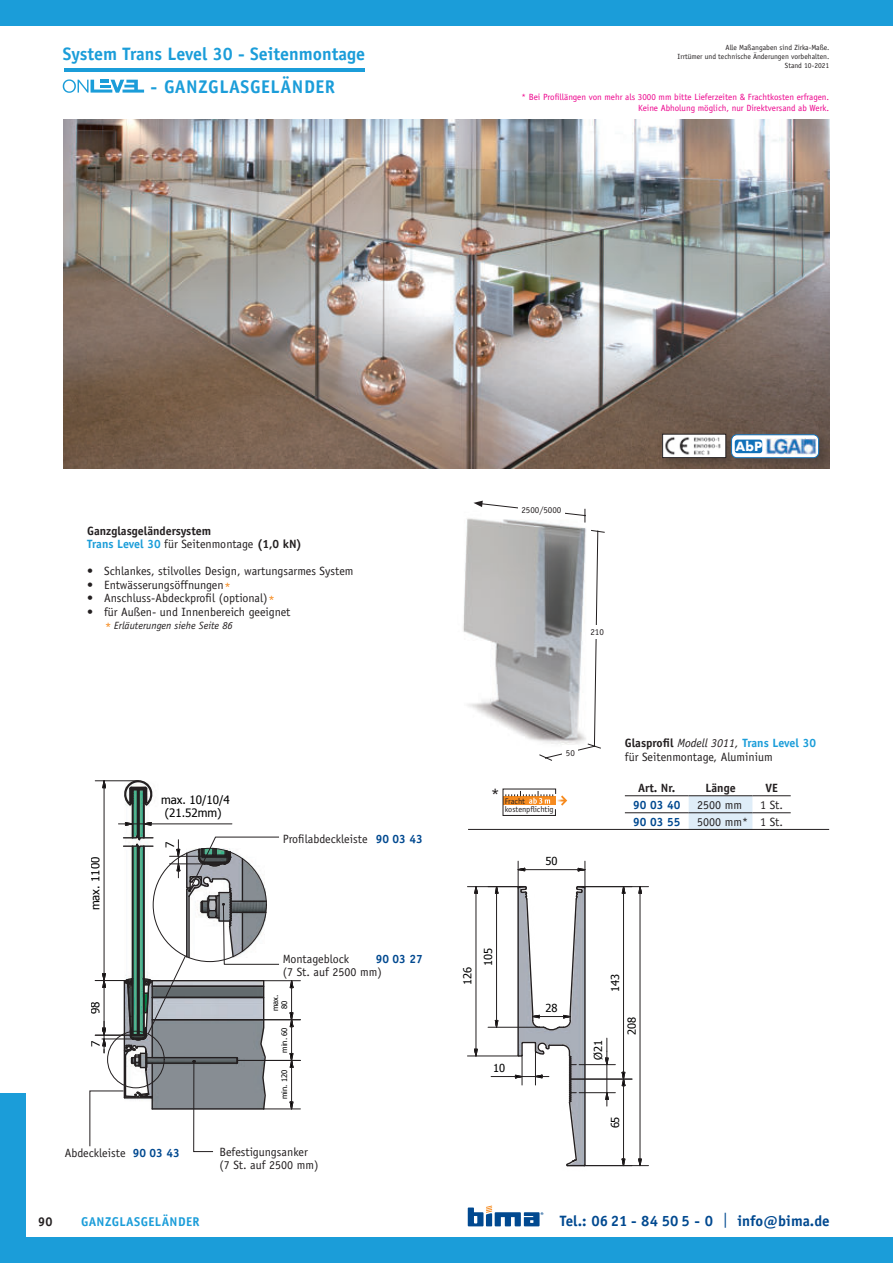
<style>
.page{position:relative;width:893px;height:1263px;background:#fff}
.page>*{position:absolute;margin:0;border:0;box-sizing:border-box;transform-origin:0 0}
.t1{font:700 18.45px "Officina Sans";letter-spacing:.03em;color:#1b9dd9}
.t2{font:700 18px "Officina Sans";color:#1b9dd9}
.t3{font:700 15px "Officina Sans";color:#014990}
.t4{font:700 12.75px "Officina Sans";letter-spacing:.03em;color:#1b9dd9}
.t5{font:700 12.75px "Officina Sans";color:#231f20}
.t6{font:700 12.3px "Futura";color:#fff}
.t7{font:12px/13.5px "Officina Sans";color:#231f20}
.t8{font:700 12px/13.5px "Officina Sans";color:#231f20}
.t9{font:700 12px "Officina Sans";color:#014990}
.t10{font:11.55px/13.8px "Tahoma";letter-spacing:-.005em;color:#000;text-align:center}
.t11{font:11.1px "Tahoma";letter-spacing:-.01em;color:#000}
.t12{font:italic 10.5px "Officina Sans";color:#231f20}
.t13{font:9px/10.8px "Officina Sans";color:#ed028c;text-align:right}
.t14{font:9px "Officina Sans";color:#231f20}
.t15{font:8.25px/8.6px "Officina Sans";letter-spacing:-.01em;color:#231f20}
.t16{font:7.65px/9.1px "Tahoma";letter-spacing:-.005em;color:#000;text-align:center}
.t17{font:7.5px/9px "Officina Sans";color:#231f20;text-align:right}
.s1{color:#1b9dd9}
.s2{font-weight:400}
.s3{font-style:italic;font-size:13.5px;color:#f68b1f}
.s4{font-size:13.5px;color:#f68b1f}
.s5{font-weight:700;color:#014990}
.s6{font-weight:700}
.s7{font-style:italic}
.s8{font-weight:700;color:#1b9dd9}
</style>
<div class="page">
<div style="left:0;top:0;width:893px;height:25px;background:#1b9dd9"></div>
<div style="left:0;top:1237px;width:893px;height:26px;background:#1b9dd9"></div>
<div style="left:0;top:1093px;width:26px;height:170px;background:#1b9dd9"></div>
<svg style="left:63px;top:79px;width:81px;height:14px"></svg>
<svg style="left:468px;top:1205px;width:75px;height:21px"></svg>
<hr style="left:64px;top:69px;width:300px;height:3px;background:#1b9dd9">
<img style="left:463px;top:518px;width:123px;height:223px">
<img style="left:64px;top:119px;width:765px;height:350px">
<hr style="left:584px;top:888px;width:2px;height:277px;background:#231f20">
<hr style="left:517px;top:888px;width:2px;height:167px;background:#231f20">
<svg style="left:474px;top:1042px;width:4px;height:15px"></svg>
<svg style="left:474px;top:887px;width:4px;height:13px"></svg>
<hr style="left:476px;top:893px;width:1px;height:156px;background:#231f20">
<hr style="left:467px;top:1055px;width:52px;height:1px;background:#231f20">
<hr style="left:467px;top:886px;width:58px;height:1px;background:#231f20">
<svg style="left:621px;top:1158px;width:5px;height:9px"></svg>
<hr style="left:623px;top:1086px;width:1px;height:73px;background:#231f20">
<svg style="left:514px;top:861px;width:75px;height:169px"></svg>
<svg style="left:638px;top:1158px;width:4px;height:9px"></svg>
<svg style="left:638px;top:887px;width:4px;height:13px"></svg>
<hr style="left:640px;top:893px;width:1px;height:266px;background:#231f20">
<hr style="left:578px;top:886px;width:70px;height:1px;background:#231f20">
<hr style="left:584px;top:1165px;width:64px;height:1px;background:#231f20">
<hr style="left:585px;top:1092px;width:30px;height:1px;background:#231f20">
<hr style="left:585px;top:1064px;width:30px;height:1px;background:#231f20">
<svg style="left:605px;top:1038px;width:4px;height:68px"></svg>
<svg style="left:491px;top:1041px;width:95px;height:126px"></svg>
<svg style="left:621px;top:887px;width:5px;height:7px"></svg>
<svg style="left:621px;top:1071px;width:5px;height:15px"></svg>
<hr style="left:623px;top:893px;width:1px;height:179px;background:#231f20">
<hr style="left:571px;top:1079px;width:61px;height:1px;background:#231f20">
<svg style="left:495px;top:887px;width:4px;height:13px"></svg>
<svg style="left:495px;top:1012px;width:4px;height:15px"></svg>
<hr style="left:496px;top:893px;width:1px;height:127px;background:#231f20">
<hr style="left:488px;top:886px;width:37px;height:1px;background:#231f20">
<hr style="left:488px;top:1027px;width:51px;height:1px;background:#231f20">
<svg style="left:689px;top:796px;width:63px;height:33px;background:#dbe8f3"></svg>
<hr style="left:625px;top:795px;width:64px;height:1px;background:#231f20">
<hr style="left:689px;top:795px;width:63px;height:1px;background:#231f20">
<hr style="left:625px;top:812px;width:64px;height:1px;background:#231f20">
<hr style="left:689px;top:812px;width:63px;height:1px;background:#231f20">
<hr style="left:752px;top:795px;width:39px;height:1px;background:#231f20">
<hr style="left:752px;top:812px;width:39px;height:1px;background:#231f20">
<hr style="left:468px;top:829px;width:361px;height:1px;background:#231f20">
<div style="left:660px;top:431px;width:78px;height:38px;background:#231f20;opacity:.3"></div>
<img style="left:664px;top:436px;width:60px;height:20px">
<div style="left:662px;top:434px;width:64px;height:24px;border:1px solid #231f20"></div>
<img style="left:131px;top:807px;width:102px;height:25px">
<hr style="left:137px;top:790px;width:2px;height:47px;background:#231f20">
<hr style="left:132px;top:790px;width:2px;height:48px;background:#231f20">
<hr style="left:143px;top:803px;width:2px;height:35px;background:#231f20">
<hr style="left:138px;top:790px;width:2px;height:49px;background:#231f20">
<svg style="left:122px;top:780px;width:31px;height:27px"></svg>
<svg style="left:102px;top:781px;width:4px;height:14px"></svg>
<hr style="left:104px;top:788px;width:1px;height:185px;background:#231f20">
<hr style="left:95px;top:780px;width:43px;height:1px;background:#231f20">
<svg style="left:118px;top:822px;width:34px;height:4px"></svg>
<hr style="left:151px;top:823px;width:81px;height:1px;background:#231f20">
<svg style="left:89px;top:832px;width:212px;height:320px"></svg>
<svg style="left:503px;top:789px;width:64px;height:27px"></svg>
<div style="left:729px;top:432px;width:101px;height:38px;background:#231f20;opacity:.3"></div>
<svg style="left:732px;top:435px;width:87px;height:23px"></svg>
<div style="left:731px;top:435px;width:88px;height:23px;border:1px solid #1172ba;border-radius:5px"></div>
<img style="left:766px;top:438px;width:51px;height:17px">
<div style="left:735px;top:440px;width:27px;height:13px;background:#1172ba;border-radius:3px"></div>
<svg style="left:539px;top:530px;width:66px;height:231px"></svg>
<div style="left:563px;top:746px;width:15px;height:13px;background:#fff"></div>
<svg style="left:473px;top:501px;width:113px;height:21px"></svg>
<div style="left:518px;top:503px;width:46px;height:13px;background:#fff"></div>
<h2 class="t2" style="left:63px;top:43px;width:304px">System Trans Level 30 - Seitenmontage</h2>
<h1 class="t1" style="left:151px;top:76px;width:186px">- GANZGLASGELÄNDER</h1>
<p class="t17" style="left:678px;top:43px;width:153px">Alle Maßangaben sind Zirka-Maße.<br>Irrtümer und technische Änderungen vorbehalten.<br>Stand 10-2021</p>
<p class="t13" style="left:522px;top:91px;width:309px">* Bei Profillängen von mehr als 3000 mm bitte Lieferzeiten &amp; Frachtkosten erfragen.<br>Keine Abholung möglich, nur Direktversand ab Werk.</p>
<p class="t8" style="left:87px;top:524px;width:216px">Ganzglasgeländersystem<br><span class="s1">Trans Level 30</span> <span class="s2">für Seitenmontage</span> (1,0 kN)</p>
<p class="t7" style="left:87px;top:564px;width:268px">• Schlankes, stilvolles Design, wartungsarmes System</p>
<p class="t7" style="left:87px;top:578px;width:145px">• Entwässerungsöffnungen<span class="s3">*</span></p>
<p class="t7" style="left:87px;top:591px;width:189px">• Anschluss-Abdeckprofil (optional)<span class="s3">*</span></p>
<p class="t7" style="left:87px;top:605px;width:205px">• für Außen- und Innenbereich geeignet</p>
<p class="t12" style="left:104px;top:621px;width:130px"><span class="s4">*</span> Erläuterungen siehe Seite 86</p>
<p class="t10" style="left:89px;top:910px;width:55px;rotate:-90deg">max. 1100</p>
<p class="t10" style="left:89px;top:1014px;width:14px;rotate:-90deg">98</p>
<p class="t10" style="left:90px;top:1047px;width:8px;rotate:-90deg">7</p>
<p class="t10" style="left:161px;top:793px;width:70px">max. 10/10/4 (21.52mm)</p>
<p class="t10" style="left:164px;top:848px;width:8px;rotate:-90deg">7</p>
<p class="t7" style="left:283px;top:832px;width:142px">Profilabdeckleiste <span class="s5">90 03 43</span></p>
<p class="t7" style="left:283px;top:952px;width:68px">Montageblock</p>
<p class="t9" style="left:376px;top:952px;width:49px">90 03 27</p>
<p class="t7" style="left:283px;top:965px;width:101px">(7 St. auf 2500 mm)</p>
<p class="t16" style="left:271px;top:1011px;width:18px;rotate:-90deg">max.<br>80</p>
<p class="t16" style="left:280px;top:1053px;width:27px;rotate:-90deg">min. 60</p>
<p class="t16" style="left:280px;top:1099px;width:31px;rotate:-90deg">min. 120</p>
<p class="t7" style="left:65px;top:1146px;width:117px">Abdeckleiste <span class="s5">90 03 43</span></p>
<p class="t5" style="left:38px;top:1215px;width:16px">90</p>
<p class="t4" style="left:81px;top:1214px;width:120px">GANZGLASGELÄNDER</p>
<p class="t7" style="left:219px;top:1146px;width:101px;line-height:12.8px">Befestigungsanker (7 St. auf 2500 mm)</p>
<p class="t14" style="left:521px;top:505px;width:41px">2500/5000</p>
<p class="t6" style="left:735px;top:440px;width:28px">AbP</p>
<p class="t14" style="left:590px;top:627px;width:15px">210</p>
<p class="t15" style="left:505px;top:797px;width:50px;text-indent:-14px"><sup>*</sup> Fracht kostenpflichtig</p>
<p class="t14" style="left:566px;top:748px;width:10px">50</p>
<p class="t11" style="left:545px;top:857px;width:13px">50</p>
<p class="t7" style="left:625px;top:736px;width:193px"><span class="s6">Glasprofil</span> <span class="s7">Modell 3011,</span> <span class="s8">Trans Level 30 </span>für Seitenmontage, Aluminium</p>
<p class="t8" style="left:638px;top:781px;width:39px">Art. Nr.</p>
<p class="t8" style="left:705px;top:781px;width:32px">Länge</p>
<p class="t8" style="left:765px;top:781px;width:14px">VE</p>
<p class="t9" style="left:633px;top:798px;width:49px">90 03 40</p>
<p class="t7" style="left:697px;top:798px;width:46px">2500 mm</p>
<p class="t7" style="left:760px;top:798px;width:24px">1 St.</p>
<p class="t9" style="left:633px;top:815px;width:49px">90 03 55</p>
<p class="t7" style="left:697px;top:815px;width:87px">5000 mm* 1 St.</p>
<p class="t11" style="left:463px;top:985px;width:19px;rotate:-90deg">126</p>
<p class="t11" style="left:484px;top:966px;width:19px;rotate:-90deg">105</p>
<p class="t11" style="left:493px;top:1064px;width:13px">10</p>
<p class="t11" style="left:545px;top:1004px;width:13px">28</p>
<p class="t11" style="left:611px;top:992px;width:20px;rotate:-90deg">143</p>
<p class="t11" style="left:594px;top:1060px;width:21px;rotate:-90deg">Ø21</p>
<p class="t11" style="left:627px;top:1035px;width:20px;rotate:-90deg">208</p>
<p class="t11" style="left:611px;top:1128px;width:13px;rotate:-90deg">65</p>
<p class="t3" style="left:560px;top:1215px;width:271px">Tel.: 06 21 - 84 50 5 - 0 <span class="s2">|</span> info@bima.de</p>
</div>
